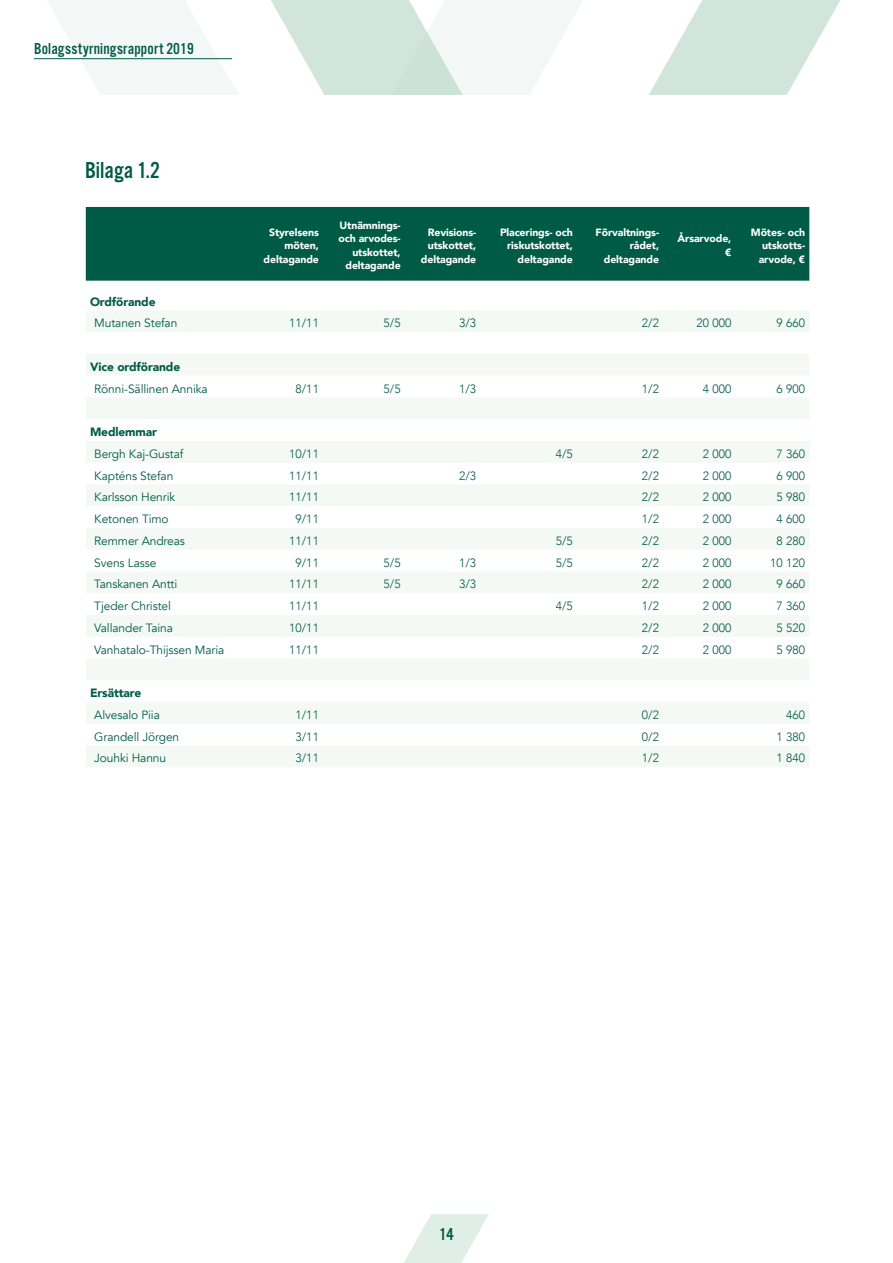
<style>
.page{position:relative;width:893px;height:1263px;background:#fff}
.page>*{position:absolute;margin:0;border:0;box-sizing:border-box;transform-origin:0 0}
.otsikko_1_sve_ei_TOC{font:24px "Alternate Got No 3 D";color:#005b46}
.t1{font:18px "Alternate Got No 3 D";color:#005b46}
.t2{font:16.5px "Alternate Got No 3 D";letter-spacing:.01em;color:#005b46}
.luvut{font:300 12px "Avenir";letter-spacing:.01em;color:#005b46}
._2_taulukko_toka_riv{font:12px "Avenir";letter-spacing:-.01em;color:#005b46}
._1_taulukko_eka_rivi{font:900 12px "Avenir";letter-spacing:-.01em;color:#005b46}
.taulukko_otsikko{font:900 10.5px/13.5px "Avenir";letter-spacing:-.01em;color:#fff;text-align:right}
</style>
<div class="page">
<svg style="left:34px;top:1px;width:806px;height:93px"></svg>
<hr style="left:34px;top:58px;width:198px;height:1px;background:#005b46">
<svg style="left:404px;top:1214px;width:85px;height:49px"></svg>
<div style="left:86px;top:207px;width:723px;height:74px;background:#005b46"></div>
<svg style="left:86px;top:311px;width:723px;height:456px;fill:#f4f9f6"></svg>
<h3 class="t2" style="left:34px;top:40px;width:161px">Bolagsstyrningsrapport 2019</h3>
<p class="otsikko_1_sve_ei_TOC" style="left:85px;top:157px;width:76px">Bilaga 1.2</p>
<p class="taulukko_otsikko" style="left:264px;top:225px;width:57px">Styrelsens möten, deltagande</p>
<p class="taulukko_otsikko" style="left:339px;top:218px;width:64px">Utnämnings&shy;och arvodes&shy;utskottet, deltagande</p>
<p class="taulukko_otsikko" style="left:421px;top:225px;width:57px">Revisions&shy;utskottet, deltagande</p>
<p class="taulukko_otsikko" style="left:500px;top:225px;width:74px">Placerings- och riskutskottet, deltagande</p>
<p class="taulukko_otsikko" style="left:596px;top:225px;width:65px">Förvaltnings&shy;rådet, deltagande</p>
<p class="taulukko_otsikko" style="left:677px;top:232px;width:55px">Årsarvode, €</p>
<p class="taulukko_otsikko" style="left:751px;top:225px;width:56px">Mötes- och utskotts&shy;arvode, €</p>
<p class="_1_taulukko_eka_rivi" style="left:90px;top:292px;width:67px">Ordförande</p>
<p class="_2_taulukko_toka_riv" style="left:94px;top:316px;width:85px">Mutanen Stefan</p>
<p class="luvut" style="left:289px;top:316px;width:31px">11/11</p>
<p class="luvut" style="left:384px;top:316px;width:19px">5/5</p>
<p class="luvut" style="left:459px;top:316px;width:19px">3/3</p>
<p class="luvut" style="left:642px;top:316px;width:19px">2/2</p>
<p class="luvut" style="left:696px;top:316px;width:36px">20 000</p>
<p class="luvut" style="left:776px;top:316px;width:30px">9 660</p>
<p class="_1_taulukko_eka_rivi" style="left:90px;top:356px;width:92px">Vice ordförande</p>
<p class="_2_taulukko_toka_riv" style="left:94px;top:381px;width:115px">Rönni-Sällinen Annika</p>
<p class="luvut" style="left:295px;top:381px;width:25px">8/11</p>
<p class="luvut" style="left:384px;top:381px;width:19px">5/5</p>
<p class="luvut" style="left:459px;top:381px;width:19px">1/3</p>
<p class="luvut" style="left:642px;top:381px;width:19px">1/2</p>
<p class="luvut" style="left:703px;top:381px;width:30px">4 000</p>
<p class="luvut" style="left:776px;top:381px;width:30px">6 900</p>
<p class="_1_taulukko_eka_rivi" style="left:90px;top:422px;width:69px">Medlemmar</p>
<p class="_2_taulukko_toka_riv" style="left:94px;top:446px;width:91px">Bergh Kaj-Gustaf</p>
<p class="luvut" style="left:289px;top:447px;width:31px">10/11</p>
<p class="luvut" style="left:556px;top:447px;width:19px">4/5</p>
<p class="luvut" style="left:642px;top:447px;width:19px">2/2</p>
<p class="luvut" style="left:703px;top:447px;width:30px">2 000</p>
<p class="luvut" style="left:776px;top:447px;width:30px">7 360</p>
<p class="_2_taulukko_toka_riv" style="left:94px;top:468px;width:81px">Kapténs Stefan</p>
<p class="luvut" style="left:289px;top:468px;width:31px">11/11</p>
<p class="luvut" style="left:459px;top:468px;width:19px">2/3</p>
<p class="luvut" style="left:642px;top:468px;width:19px">2/2</p>
<p class="luvut" style="left:703px;top:468px;width:30px">2 000</p>
<p class="luvut" style="left:776px;top:468px;width:30px">6 900</p>
<p class="_2_taulukko_toka_riv" style="left:94px;top:490px;width:82px">Karlsson Henrik</p>
<p class="luvut" style="left:289px;top:490px;width:31px">11/11</p>
<p class="luvut" style="left:642px;top:490px;width:19px">2/2</p>
<p class="luvut" style="left:703px;top:490px;width:30px">2 000</p>
<p class="luvut" style="left:776px;top:490px;width:30px">5 980</p>
<p class="_2_taulukko_toka_riv" style="left:94px;top:512px;width:76px">Ketonen Timo</p>
<p class="luvut" style="left:295px;top:512px;width:25px">9/11</p>
<p class="luvut" style="left:642px;top:512px;width:19px">1/2</p>
<p class="luvut" style="left:703px;top:512px;width:30px">2 000</p>
<p class="luvut" style="left:776px;top:512px;width:30px">4 600</p>
<p class="_2_taulukko_toka_riv" style="left:94px;top:533px;width:92px">Remmer Andreas</p>
<p class="luvut" style="left:289px;top:534px;width:31px">11/11</p>
<p class="luvut" style="left:556px;top:534px;width:19px">5/5</p>
<p class="luvut" style="left:642px;top:534px;width:19px">2/2</p>
<p class="luvut" style="left:703px;top:534px;width:30px">2 000</p>
<p class="luvut" style="left:776px;top:534px;width:30px">8 280</p>
<p class="_2_taulukko_toka_riv" style="left:94px;top:555px;width:64px">Svens Lasse</p>
<p class="luvut" style="left:295px;top:555px;width:25px">9/11</p>
<p class="luvut" style="left:384px;top:555px;width:19px">5/5</p>
<p class="luvut" style="left:459px;top:555px;width:19px">1/3</p>
<p class="luvut" style="left:556px;top:555px;width:19px">5/5</p>
<p class="luvut" style="left:642px;top:555px;width:19px">2/2</p>
<p class="luvut" style="left:703px;top:555px;width:30px">2 000</p>
<p class="luvut" style="left:770px;top:555px;width:36px">10 120</p>
<p class="_2_taulukko_toka_riv" style="left:94px;top:577px;width:85px">Tanskanen Antti</p>
<p class="luvut" style="left:289px;top:577px;width:31px">11/11</p>
<p class="luvut" style="left:384px;top:577px;width:19px">5/5</p>
<p class="luvut" style="left:459px;top:577px;width:19px">3/3</p>
<p class="luvut" style="left:642px;top:577px;width:19px">2/2</p>
<p class="luvut" style="left:703px;top:577px;width:30px">2 000</p>
<p class="luvut" style="left:776px;top:577px;width:30px">9 660</p>
<p class="_2_taulukko_toka_riv" style="left:94px;top:599px;width:78px">Tjeder Christel</p>
<p class="luvut" style="left:289px;top:599px;width:31px">11/11</p>
<p class="luvut" style="left:556px;top:599px;width:19px">4/5</p>
<p class="luvut" style="left:642px;top:599px;width:19px">1/2</p>
<p class="luvut" style="left:703px;top:599px;width:30px">2 000</p>
<p class="luvut" style="left:776px;top:599px;width:30px">7 360</p>
<p class="_2_taulukko_toka_riv" style="left:94px;top:620px;width:80px">Vallander Taina</p>
<p class="luvut" style="left:289px;top:621px;width:31px">10/11</p>
<p class="luvut" style="left:642px;top:621px;width:19px">2/2</p>
<p class="luvut" style="left:703px;top:621px;width:30px">2 000</p>
<p class="luvut" style="left:776px;top:621px;width:30px">5 520</p>
<p class="_2_taulukko_toka_riv" style="left:94px;top:642px;width:132px">Vanhatalo-Thijssen Maria</p>
<p class="luvut" style="left:289px;top:642px;width:31px">11/11</p>
<p class="luvut" style="left:642px;top:642px;width:19px">2/2</p>
<p class="luvut" style="left:703px;top:642px;width:30px">2 000</p>
<p class="luvut" style="left:776px;top:642px;width:30px">5 980</p>
<p class="_1_taulukko_eka_rivi" style="left:90px;top:683px;width:53px">Ersättare</p>
<p class="_2_taulukko_toka_riv" style="left:94px;top:707px;width:67px">Alvesalo Piia</p>
<p class="luvut" style="left:295px;top:708px;width:25px">1/11</p>
<p class="luvut" style="left:642px;top:708px;width:19px">0/2</p>
<p class="luvut" style="left:786px;top:708px;width:20px">460</p>
<p class="_2_taulukko_toka_riv" style="left:94px;top:729px;width:86px">Grandell Jörgen</p>
<p class="luvut" style="left:295px;top:729px;width:25px">3/11</p>
<p class="luvut" style="left:642px;top:729px;width:19px">0/2</p>
<p class="luvut" style="left:776px;top:729px;width:30px">1 380</p>
<p class="_2_taulukko_toka_riv" style="left:94px;top:751px;width:73px">Jouhki Hannu</p>
<p class="luvut" style="left:295px;top:751px;width:25px">3/11</p>
<p class="luvut" style="left:642px;top:751px;width:19px">1/2</p>
<p class="luvut" style="left:776px;top:751px;width:30px">1 840</p>
<h2 class="t1" style="left:439px;top:1224px;width:16px">14</h2>
</div>
